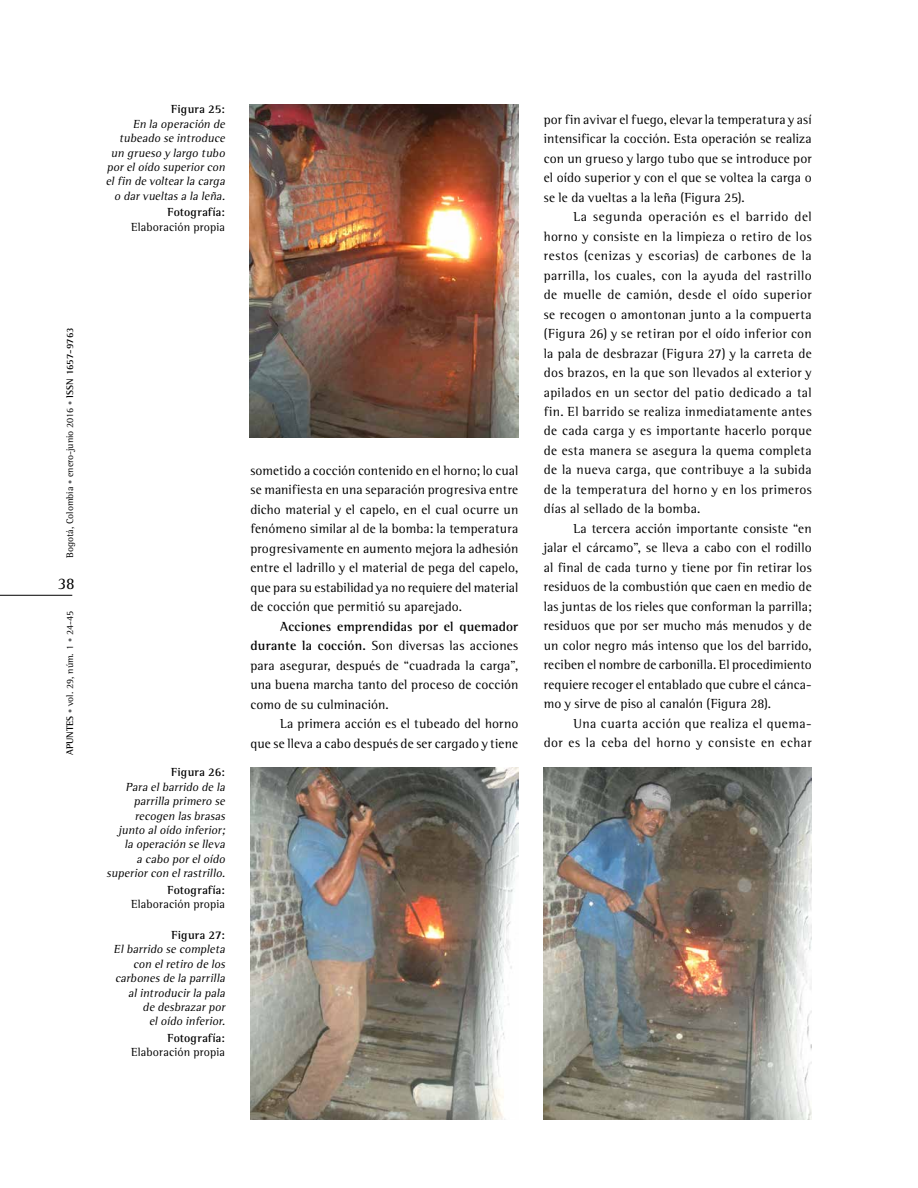
<style>
.page{position:relative;width:918px;height:1188px;background:#fff}
.page>*{position:absolute;margin:0;border:0;box-sizing:border-box;transform-origin:0 0}
.t1{font:16.5px "Agfa Rotis Semi Serif";color:#000}
.t2{font:13.5px/19.5px "Agfa Rotis Semi Serif";letter-spacing:.015em;color:#000;text-align:justify}
.t3{font:13.5px/19.5px "Agfa Rotis Semi Serif";letter-spacing:.035em;color:#000;text-align:right}
.t4{font:italic 12px/14.4px "Agfa Rotis Semi Serif";letter-spacing:.015em;color:#000;text-align:right}
.t5{font:700 12px "Agfa Rotis Semi Serif";letter-spacing:.005em;color:#000}
.t6{font:12px "Agfa Rotis Semi Serif";letter-spacing:.01em;color:#000}
.t7{font:9.75px "Agfa Rotis Semi Serif";color:#000}
.s1{font-size:8.25px;color:#636466}
.s2{font-weight:700}
</style>
<div class="page">
<hr style="left:0;top:595px;width:72px;height:1px;background:#000">
<img style="left:250px;top:767px;width:268px;height:353px">
<img style="left:544px;top:767px;width:268px;height:353px">
<img style="left:250px;top:104px;width:269px;height:333px">
<p class="t7" style="left:64px;top:558px;width:232px;rotate:-90deg">Bogotá, Colombia <span class="s1">•</span> enero-junio 2016 <span class="s1">•</span> <span class="s2">ISSN 1657-9763</span></p>
<p class="t1" style="left:58px;top:574px;width:18px">38</p>
<p class="t7" style="left:64px;top:755px;width:145px;rotate:-90deg"><span class="s2">APUNTES</span> <span class="s1">•</span> vol. 29, núm. 1 <span class="s1">•</span> 24-45</p>
<p class="t5" style="left:171px;top:102px;width:55px">Figura 25:</p>
<p class="t4" style="left:106px;top:117px;width:123px">En la operación de tubeado se introduce un grueso y largo tubo poreloído superiorcon elfin de voltearla carga o darvueltasa la leña.</p>
<p class="t5" style="left:168px;top:205px;width:59px">Fotografía:</p>
<p class="t6" style="left:131px;top:220px;width:95px">Elaboración propia</p>
<p class="t5" style="left:171px;top:765px;width:55px">Figura 26:</p>
<p class="t4" style="left:106px;top:780px;width:122px">Para elbarrido de la parrilla primero se recogen lasbrasas junto aloído inferior; la operación se lleva<br>a cabo poreloído superiorcon elrastrillo.</p>
<p class="t5" style="left:168px;top:883px;width:59px">Fotografía:</p>
<p class="t6" style="left:131px;top:897px;width:95px">Elaboración propia</p>
<p class="t5" style="left:172px;top:928px;width:55px">Figura 27:</p>
<p class="t4" style="left:114px;top:942px;width:115px">Elbarrido se completa con elretiro de los carbonesde la parrilla alintroducirla pala de desbrazarpor eloído inferior.</p>
<p class="t5" style="left:168px;top:1031px;width:59px">Fotografía:</p>
<p class="t6" style="left:131px;top:1045px;width:95px">Elaboración propia</p>
<p class="t2" style="left:250px;top:460px;width:269px">sometido a cocción contenido en el horno; lo cual se manifiesta en una separación progresiva entre dicho material y el capelo, en el cual ocurre un fenómeno similar al de la bomba: la temperatura progresivamente en aumento mejora la adhesión entre el ladrillo y el material de pega del capelo, que para su estabilidad ya no requiere del material de cocción que permitió su aparejado.</p>
<p class="t2" style="left:250px;top:616px;width:269px;text-indent:30px"><span class="s2">Acciones emprendidas por el quemador durante la cocción.</span> Son diversas las acciones para asegurar, después de “cuadrada la carga”, una buena marcha tanto del proceso de cocción como de su culminación.</p>
<p class="t2" style="left:250px;top:714px;width:269px;text-align:right">La primera acción es el tubeado del horno<br>que se lleva a cabo después de ser cargado y tiene</p>
<p class="t2" style="left:544px;top:109px;width:269px">por fin avivar el fuego, elevar la temperatura y así intensificar la cocción. Esta operación se realiza con un grueso y largo tubo que se introduce por el oído superior y con el que se voltea la carga o se le da vueltas a la leña (Figura 25).</p>
<p class="t2" style="left:544px;top:207px;width:269px;text-indent:30px">La segunda operación es el barrido del horno y consiste en la limpieza o retiro de los restos (cenizas y escorias) de carbones de la parrilla, los cuales, con la ayuda del rastrillo de muelle de camión, desde el oído superior se recogen o amontonan junto a la compuerta (Figura 26) y se retiran por el oído inferior con la pala de desbrazar (Figura 27) y la carreta de dos brazos, en la que son llevados al exterior y apilados en un sector del patio dedicado a tal fin. El barrido se realiza inmediatamente antes de cada carga y es importante hacerlo porque de esta manera se asegura la quema completa de la nueva carga, que contribuye a la subida de la temperatura del horno y en los primeros días al sellado de la bomba.</p>
<p class="t2" style="left:544px;top:519px;width:269px;text-indent:30px">La tercera acción importante consiste “en jalar el cárcamo”, se lleva a cabo con el rodillo al final de cada turno y tiene por fin retirar los residuos de la combustión que caen en medio de las juntas de los rieles que conforman la parrilla; residuos que por ser mucho más menudos y de un color negro más intenso que los del barrido, reciben el nombre de carbonilla. El procedimiento requiere recoger el entablado que cubre el cánca&shy;mo y sirve de piso al canalón (Figura 28).</p>
<p class="t3" style="left:544px;top:714px;width:269px">Una cuarta acción que realiza el quema-<br>dor es la ceba del horno y consiste en echar</p>
</div>
